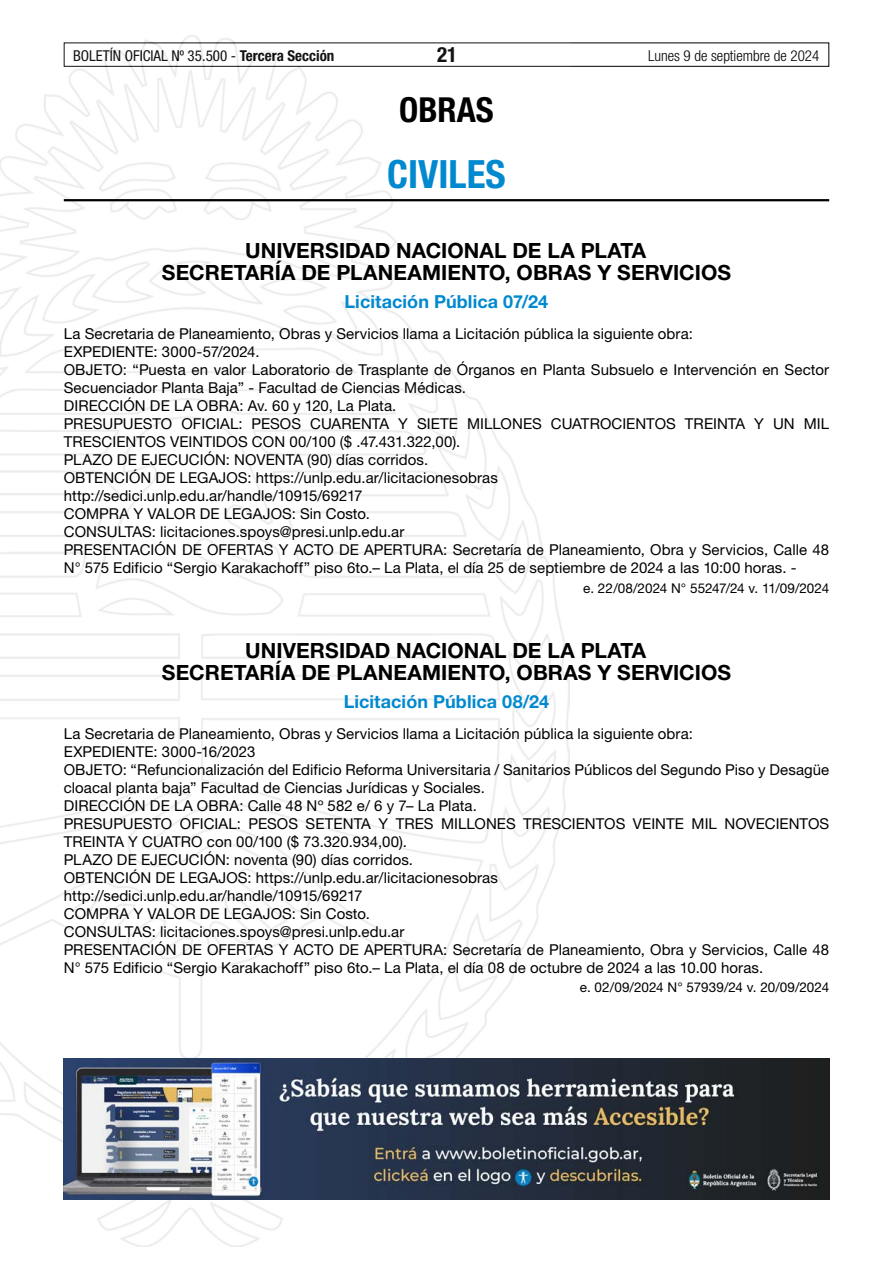
<style>
.page{position:relative;width:893px;height:1263px;background:#fff}
.page>*{position:absolute;margin:0;border:0;box-sizing:border-box;transform-origin:0 0}
.t1{font:700 condensed 39px "Helvetica Neue LT Std";color:#0089cf}
.t2{font:700 condensed 34.5px "Helvetica Neue LT Std";color:#000}
.t3{font:700 21px/22.5px "Helvetica Neue LT Std";letter-spacing:.005em;color:#000}
.t4{font:700 condensed 21px "Helvetica Neue LT Std";color:#000}
.t5{font:700 18px "Helvetica Neue LT Std";letter-spacing:.005em;color:#0089cf}
.t6{font:15px/18px "Helvetica Neue LT Std";letter-spacing:.005em;color:#000}
.t7{font:condensed 15px "Helvetica Neue LT Std";color:#000}
.t8{font:300 condensed 15px "Helvetica Neue LT Std";color:#000}
.t9{font:13.5px "Helvetica Neue LT Std";letter-spacing:-.005em;color:#000}
.s1{font-weight:700}
.s2{color:#fff}
</style>
<div class="page">
<div style="left:64px;top:43px;width:765px;height:24px;border:1px solid #000"></div>
<img style="left:0;top:35px;width:569px;height:1211px">
<hr style="left:64px;top:199px;width:765px;height:2px;background:#000">
<img style="left:64px;top:1059px;width:765px;height:140px">
<p class="t7" style="left:73px;top:47px;width:263px">BOLETÍN OFICIAL Nº 35.500 - <span class="s1">Tercera Sección</span></p>
<h3 class="t4" style="left:437px;top:42px;width:22px">21</h3>
<p class="t8" style="left:648px;top:47px;width:173px">Lunes 9 de septiembre de 2024</p>
<h2 class="t2" style="left:399px;top:89px;width:96px">OBRAS</h2>
<h1 class="t1" style="left:387px;top:151px;width:120px">CIVILES</h1>
<h3 class="t3" style="left:162px;top:239px;width:571px;text-indent:83px">UNIVERSIDAD NACIONAL DE LA PLATA <span class="s2">-<br></span>SECRETARÍA DE PLANEAMIENTO, OBRAS Y SERVICIOS</h3>
<p class="t5" style="left:345px;top:291px;width:205px">Licitación Pública 07/24</p>
<p class="t6" style="left:64px;top:324px;width:767px">La Secretaria de Planeamiento, Obras y Servicios llama a Licitación pública la siguiente obra:<br>EXPEDIENTE: 3000-57/2024.<br>OBJETO: “Puesta en valor Laboratorio de Trasplante de Órganos en Planta Subsuelo e Intervención en Sector Secuenciador Planta Baja” - Facultad de Ciencias Médicas.<br>DIRECCIÓN DE LA OBRA: Av. 60 y 120, La Plata.<br>PRESUPUESTO OFICIAL: PESOS CUARENTA Y SIETE MILLONES CUATROCIENTOS TREINTA Y UN MIL TRESCIENTOS VEINTIDOS CON 00/100 ($ .47.431.322,00).<br>PLAZO DE EJECUCIÓN: NOVENTA (90) días corridos.<br>OBTENCIÓN DE LEGAJOS: https://unlp.edu.ar/licitacionesobras<br>http://sedici.unlp.edu.ar/handle/10915/69217<br>COMPRA Y VALOR DE LEGAJOS: Sin Costo.<br>CONSULTAS: licitaciones.spoys@presi.unlp.edu.ar<br>PRESENTACIÓN DE OFERTAS Y ACTO DE APERTURA: Secretaría de Planeamiento, Obra y Servicios, Calle 48<br>N° 575 Edificio “Sergio Karakachoff” piso 6to.– La Plata, el día 25 de septiembre de 2024 a las 10:00 horas. -</p>
<p class="t9" style="left:583px;top:580px;width:247px">e. 22/08/2024 N° 55247/24 v. 11/09/2024</p>
<h3 class="t3" style="left:162px;top:638px;width:571px;text-indent:83px">UNIVERSIDAD NACIONAL DE LA PLATA <span class="s2">-<br></span>SECRETARÍA DE PLANEAMIENTO, OBRAS Y SERVICIOS</h3>
<p class="t5" style="left:344px;top:690px;width:207px">Licitación Pública 08/24</p>
<p class="t6" style="left:64px;top:724px;width:767px">La Secretaria de Planeamiento, Obras y Servicios llama a Licitación pública la siguiente obra:<br>EXPEDIENTE: 3000-16/2023<br>OBJETO: “Refuncionalización del Edificio Reforma Universitaria / Sanitarios Públicos del Segundo Piso y Desagüe cloacal planta baja” Facultad de Ciencias Jurídicas y Sociales.<br>DIRECCIÓN DE LA OBRA: Calle 48 Nº 582 e/ 6 y 7– La Plata.<br>PRESUPUESTO OFICIAL: PESOS SETENTA Y TRES MILLONES TRESCIENTOS VEINTE MIL NOVECIENTOS TREINTA Y CUATRO con 00/100 ($ 73.320.934,00).<br>PLAZO DE EJECUCIÓN: noventa (90) días corridos.<br>OBTENCIÓN DE LEGAJOS: https://unlp.edu.ar/licitacionesobras<br>http://sedici.unlp.edu.ar/handle/10915/69217<br>COMPRA Y VALOR DE LEGAJOS: Sin Costo.<br>CONSULTAS: licitaciones.spoys@presi.unlp.edu.ar<br>PRESENTACIÓN DE OFERTAS Y ACTO DE APERTURA: Secretaría de Planeamiento, Obra y Servicios, Calle 48<br>N° 575 Edificio “Sergio Karakachoff” piso 6to.– La Plata, el día 08 de octubre de 2024 a las 10.00 horas.</p>
<p class="t9" style="left:580px;top:979px;width:251px">e. 02/09/2024 N° 57939/24 v. 20/09/2024</p>
</div>
